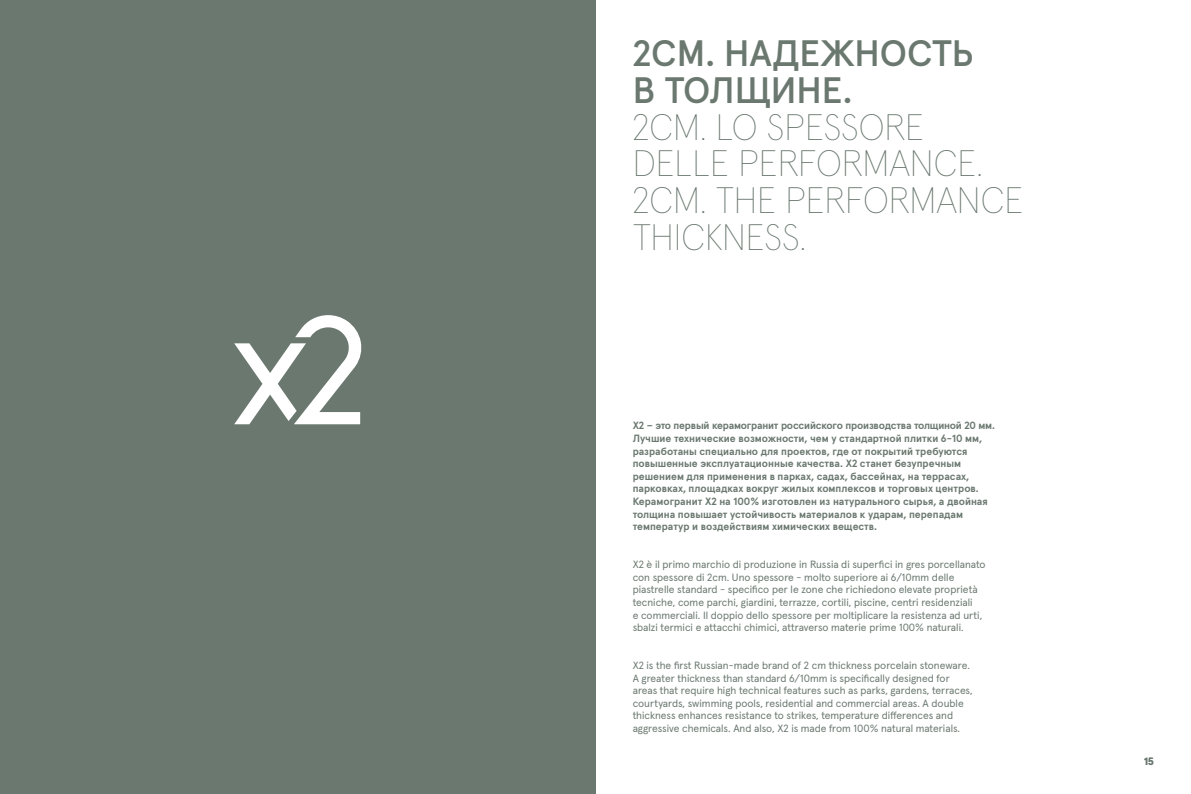
<style>
.page{position:relative;width:1191px;height:794px;background:#fff}
.page>*{position:absolute;margin:0;border:0;box-sizing:border-box;transform-origin:0 0}
.t1{font:100 36.75px/36.8px "Apercu Pro";color:#6a786f}
.t2{font:500 36.75px/36.8px "Apercu Pro";color:#6a786f}
.t3{font:10.5px/12.6px "Apercu Pro";color:#6a786f}
.t4{font:700 10.5px/12.6px "Apercu Pro";color:#6a786f}
</style>
<div class="page">
<div style="left:0;top:0;width:595px;height:794px;background:#6a786f"></div>
<svg style="left:234px;top:315px;width:128px;height:109px"></svg>
<h1 class="t2" style="left:632px;top:32px;width:342px">2CM. НАДЕЖНОСТЬ<br>В ТОЛЩИНЕ.</h1>
<h1 class="t1" style="left:632px;top:105px;width:392px">2CM. LO SPESSORE<br>DELLE PERFORMANCE.<br>2CM. THE PERFORMANCE<br>THICKNESS.</h1>
<p class="t4" style="left:632px;top:419px;width:364px">X2 – это первый керамогранит российского производства толщиной 20 мм.<br>Лучшие технические возможности, чем у стандартной плитки 6-10 мм, разработаны специально для проектов, где от покрытий требуются повышенные эксплуатационные качества. Х2 станет безупречным решением для применения в парках, садах, бассейнах, на террасах, парковках, площадках вокруг жилых комплексов и торговых центров.<br>Керамогранит X2 на 100% изготовлен из натурального сырья, а двойная толщина повышает устойчивость материалов к ударам, перепадам температур и воздействиям химических веществ.</p>
<p class="t3" style="left:632px;top:557px;width:354px">X2 è il primo marchio di produzione in Russia di superfici in gres porcellanato con spessore di 2cm. Uno spessore - molto superiore ai 6/10mm delle piastrelle standard - specifico per le zone che richiedono elevate proprietà tecniche, come parchi, giardini, terrazze, cortili, piscine, centri residenziali<br>e commerciali. Il doppio dello spessore per moltiplicare la resistenza ad urti, sbalzi termici e attacchi chimici, attraverso materie prime 100% naturali.</p>
<p class="t3" style="left:632px;top:658px;width:341px">X2 is the first Russian-made brand of 2 cm thickness porcelain stoneware.<br>A greater thickness than standard 6/10mm is specifically designed for areas that require high technical features such as parks, gardens, terraces, courtyards, swimming pools, residential and commercial areas. A double thickness enhances resistance to strikes, temperature differences and aggressive chemicals. And also, X2 is made from 100% natural materials.</p>
<p class="t4" style="left:1144px;top:754px;width:11px">15</p>
</div>
